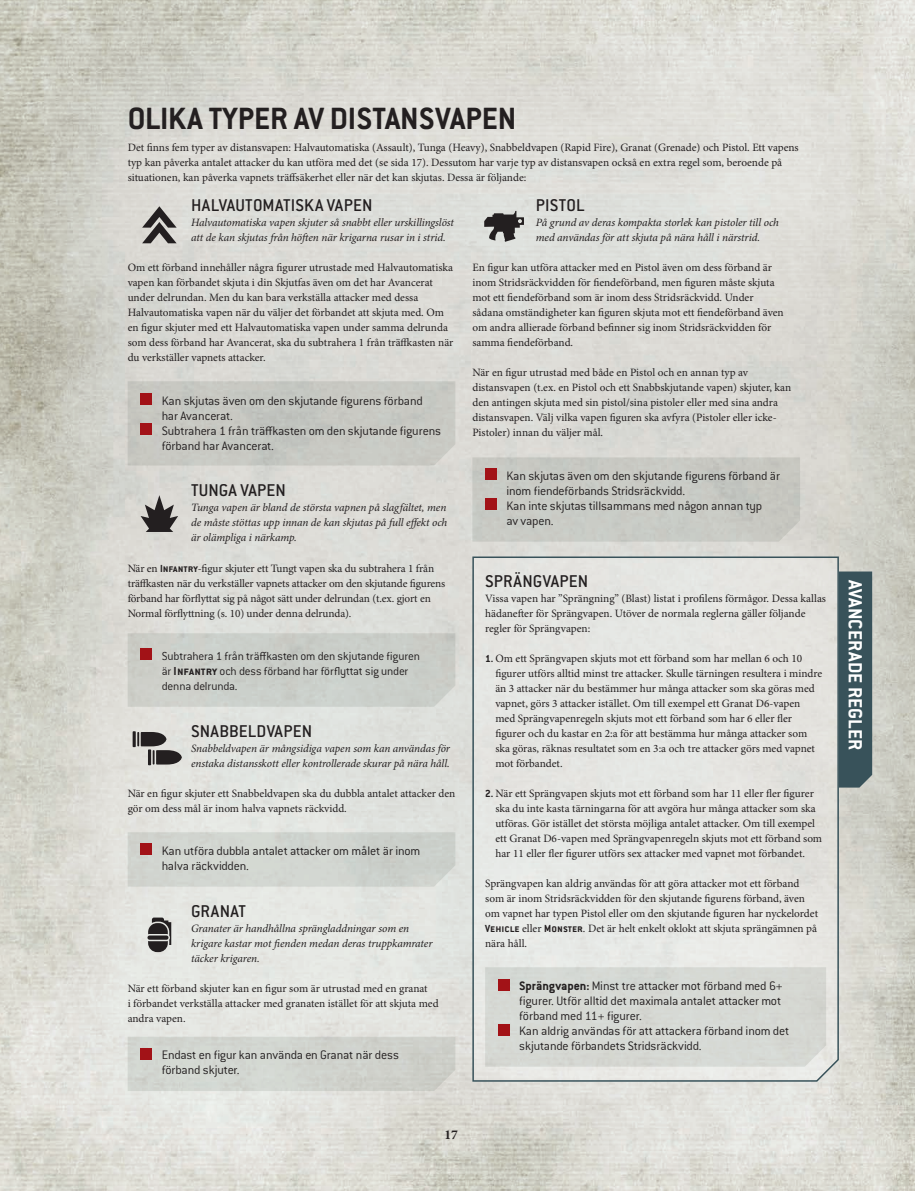
<style>
.page{position:relative;width:915px;height:1191px;background:#fff}
.page>*{position:absolute;margin:0;border:0;box-sizing:border-box;transform-origin:0 0}
.t1{font:700 33.75px "Conduit ITC Std";color:#231f20}
.t2{font:700 21px "Conduit ITC Std";color:#fff}
.t3{font:500 18.75px "Conduit ITC Std";letter-spacing:.01em;color:#231f20}
.t4{font:300 13.5px/15px "Conduit ITC Std";letter-spacing:-.015em;color:#231f20}
.t5{font:700 13.5px "Minion Pro";color:#231f20}
.t6{font:300 12.75px/15px "Conduit ITC Std";letter-spacing:-.015em;color:#231f20}
.t7{font:11.25px/15px "Minion Pro";letter-spacing:-.005em;color:#231f20}
.t8{font:italic 11.25px/15px "Minion Pro";letter-spacing:-.01em;color:#231f20}
.s1{font-family:"Conduit ITC Std";font-weight:700}
.s2{font-weight:700}
</style>
<div class="page">
<img style="left:0;top:0;width:914px;height:1191px">
<div style="left:471px;top:556px;width:368px;height:526px;background:#e5e6e2"></div>
<svg style="left:142px;top:206px;width:34px;height:37px"></svg>
<svg style="left:140px;top:495px;width:38px;height:37px"></svg>
<svg style="left:133px;top:731px;width:49px;height:34px;background:#878583"></svg>
<svg style="left:147px;top:917px;width:24px;height:35px"></svg>
<svg style="left:484px;top:211px;width:40px;height:31px"></svg>
<div style="left:128px;top:381px;width:327px;height:84px;background:#c7c8c2"></div>
<div style="left:140px;top:394px;width:12px;height:11px;background:#a21217"></div>
<div style="left:140px;top:424px;width:12px;height:11px;background:#a21217"></div>
<div style="left:128px;top:633px;width:327px;height:74px;background:#cbcec9"></div>
<div style="left:140px;top:649px;width:12px;height:11px;background:#a21217"></div>
<div style="left:128px;top:832px;width:327px;height:54px;background:#d1d4cf"></div>
<div style="left:140px;top:844px;width:12px;height:11px;background:#a21217"></div>
<svg style="left:128px;top:1036px;width:327px;height:55px;background:#d0d3cd"></svg>
<div style="left:140px;top:1048px;width:12px;height:11px;background:#a21217"></div>
<div style="left:472px;top:457px;width:327px;height:84px;background:#c8c9c4"></div>
<div style="left:485px;top:469px;width:11px;height:11px;background:#a21217"></div>
<div style="left:485px;top:499px;width:11px;height:11px;background:#a21217"></div>
<div style="left:485px;top:967px;width:340px;height:99px;background:#d6d9d3"></div>
<div style="left:497px;top:979px;width:12px;height:11px;background:#a21217"></div>
<div style="left:497px;top:1024px;width:12px;height:11px;background:#a21217"></div>
<div style="left:838px;top:571px;width:33px;height:216px;background:#38525a"></div>
<h1 class="t1" style="left:128px;top:98px;width:390px">OLIKA TYPER AV DISTANSVAPEN</h1>
<p class="t7" style="left:128px;top:141px;width:672px">Det finns fem typer av distansvapen: Halvautomatiska (Assault), Tunga (Heavy), Snabbeldvapen (Rapid Fire), Granat (Grenade) och Pistol. Ett vapens typ kan påverka antalet attacker du kan utföra med det (se sida 17). Dessutom har varje typ av distansvapen också en extra regel som, beroende på situationen, kan påverka vapnets träffsäkerhet eller när det kan skjutas. Dessa är följande:</p>
<h3 class="t3" style="left:191px;top:194px;width:183px">HALVAUTOMATISKA VAPEN</h3>
<p class="t8" style="left:191px;top:216px;width:264px">Halvautomatiska vapen skjuter så snabbt eller urskillingslöst att de kan skjutas från höften när krigarna rusar in i strid.</p>
<p class="t7" style="left:128px;top:261px;width:327px">Om ett förband innehåller några figurer utrustade med Halvautomatiska vapen kan förbandet skjuta i din Skjutfas även om det har Avancerat under delrundan. Men du kan bara verkställa attacker med dessa Halvautomatiska vapen när du väljer det förbandet att skjuta med. Om en figur skjuter med ett Halvautomatiska vapen under samma delrunda som dess förband har Avancerat, ska du subtrahera 1 från träffkasten när du verkställer vapnets attacker.</p>
<h3 class="t3" style="left:535px;top:194px;width:50px">PISTOL</h3>
<p class="t8" style="left:535px;top:216px;width:244px">På grund av deras kompakta storlek kan pistoler till och med användas för att skjuta på nära håll i närstrid.</p>
<p class="t7" style="left:472px;top:261px;width:313px">En figur kan utföra attacker med en Pistol även om dess förband är inom Stridsräckvidden för fiendeförband, men figuren måste skjuta mot ett fiendeförband som är inom dess Stridsräckvidd. Under sådana omständigheter kan figuren skjuta mot ett fiendeförband även om andra allierade förband befinner sig inom Stridsräckvidden för samma fiendeförband.</p>
<p class="t7" style="left:472px;top:366px;width:320px">När en figur utrustad med både en Pistol och en annan typ av distansvapen (t.ex. en Pistol och ett Snabbskjutande vapen) skjuter, kan den antingen skjuta med sin pistol/sina pistoler eller med sina andra distansvapen. Välj vilka vapen figuren ska avfyra (Pistoler eller icke-Pistoler) innan du väljer mål.</p>
<p class="t4" style="left:162px;top:393px;width:281px">Kan skjutas även om den skjutande figurens förband har Avancerat.<br>Subtrahera 1 från träffkasten om den skjutande figurens förband har Avancerat.</p>
<h3 class="t3" style="left:191px;top:479px;width:96px">TUNGA VAPEN</h3>
<p class="t8" style="left:191px;top:501px;width:257px;text-align:justify">Tunga vapen är bland de största vapnen på slagfältet, men de måste stöttas upp innan de kan skjutas på full effekt och är olämpliga i närkamp.</p>
<p class="t7" style="left:128px;top:561px;width:319px">När en <span class="s1">Infantry</span>-figur skjuter ett Tungt vapen ska du subtrahera 1 från träffkasten när du verkställer vapnets attacker om den skjutande figurens förband har förflyttat sig på något sätt under delrundan (t.ex. gjort en Normal förflyttning (s. 10) under denna delrunda).</p>
<p class="t6" style="left:162px;top:648px;width:260px">Subtrahera 1 från träffkasten om den skjutande figuren är <span class="s2">Infantry</span> och dess förband har förflyttat sig under denna delrunda.</p>
<h3 class="t3" style="left:191px;top:719px;width:123px">SNABBELDVAPEN</h3>
<p class="t8" style="left:191px;top:741px;width:260px">Snabbeldvapen är mångsidiga vapen som kan användas för enstaka distansskott eller kontrollerade skurar på nära håll.</p>
<p class="t7" style="left:128px;top:786px;width:329px">När en figur skjuter ett Snabbeldvapen ska du dubbla antalet attacker den gör om dess mål är inom halva vapnets räckvidd.</p>
<p class="t4" style="left:162px;top:843px;width:260px">Kan utföra dubbla antalet attacker om målet är inom halva räckvidden.</p>
<h3 class="t3" style="left:191px;top:899px;width:57px">GRANAT</h3>
<p class="t8" style="left:191px;top:921px;width:243px">Granater är handhållna sprängladdningar som en krigare kastar mot fienden medan deras truppkamrater täcker krigaren.</p>
<p class="t7" style="left:128px;top:981px;width:312px">När ett förband skjuter kan en figur som är utrustad med en granat<br>i förbandet verkställa attacker med granaten istället för att skjuta med andra vapen.</p>
<p class="t4" style="left:162px;top:1047px;width:238px">Endast en figur kan använda en Granat när dess förband skjuter.</p>
<p class="t5" style="left:444px;top:1126px;width:15px">17</p>
<p class="t4" style="left:506px;top:468px;width:275px">Kan skjutas även om den skjutande figurens förband är inom fiendeförbands Stridsräckvidd.<br>Kan inte skjutas tillsammans med någon annan typ<br>av vapen.</p>
<h3 class="t3" style="left:485px;top:569px;width:105px">SPRÄNGVAPEN</h3>
<p class="t7" style="left:485px;top:591px;width:342px">Vissa vapen har ”Sprängning” (Blast) listat i profilens förmågor. Dessa kallas hädanefter för Sprängvapen. Utöver de normala reglerna gäller följande regler för Sprängvapen:</p>
<p class="t7" style="left:495px;top:651px;width:328px;text-indent:-10px"><span class="s1">1.</span> Om ett Sprängvapen skjuts mot ett förband som har mellan 6 och 10 figurer utförs alltid minst tre attacker. Skulle tärningen resultera i mindre än 3 attacker när du bestämmer hur många attacker som ska göras med vapnet, görs 3 attacker istället. Om till exempel ett Granat D6-vapen med Sprängvapenregeln skjuts mot ett förband som har 6 eller fler figurer och du kastar en 2:a för att bestämma hur många attacker som ska göras, räknas resultatet som en 3:a och tre attacker görs med vapnet mot förbandet.</p>
<p class="t7" style="left:495px;top:786px;width:328px;text-indent:-10px"><span class="s1">2.</span> När ett Sprängvapen skjuts mot ett förband som har 11 eller fler figurer ska du inte kasta tärningarna för att avgöra hur många attacker som ska utföras. Gör istället det största möjliga antalet attacker. Om till exempel ett Granat D6-vapen med Sprängvapenregeln skjuts mot ett förband som har 11 eller fler figurer utförs sex attacker med vapnet mot förbandet.</p>
<p class="t7" style="left:485px;top:876px;width:334px">Sprängvapen kan aldrig användas för att göra attacker mot ett förband som är inom Stridsräckvidden för den skjutande figurens förband, även om vapnet har typen Pistol eller om den skjutande figuren har nyckelordet <span class="s1">Vehicle</span> eller <span class="s1">Monster</span>. Det är helt enkelt oklokt att skjuta sprängämnen på nära håll.</p>
<p class="t4" style="left:519px;top:978px;width:271px"><span class="s2">Sprängvapen:</span> Minst tre attacker mot förband med 6+ figurer. Utför alltid det maximala antalet attacker mot förband med 11+ figurer.<br>Kan aldrig användas för att attackera förband inom det skjutande förbandets Stridsräckvidd.</p>
<h2 class="t2" style="left:867px;top:580px;width:171px;rotate:90deg">AVANCERADE REGLER</h2>
</div>
